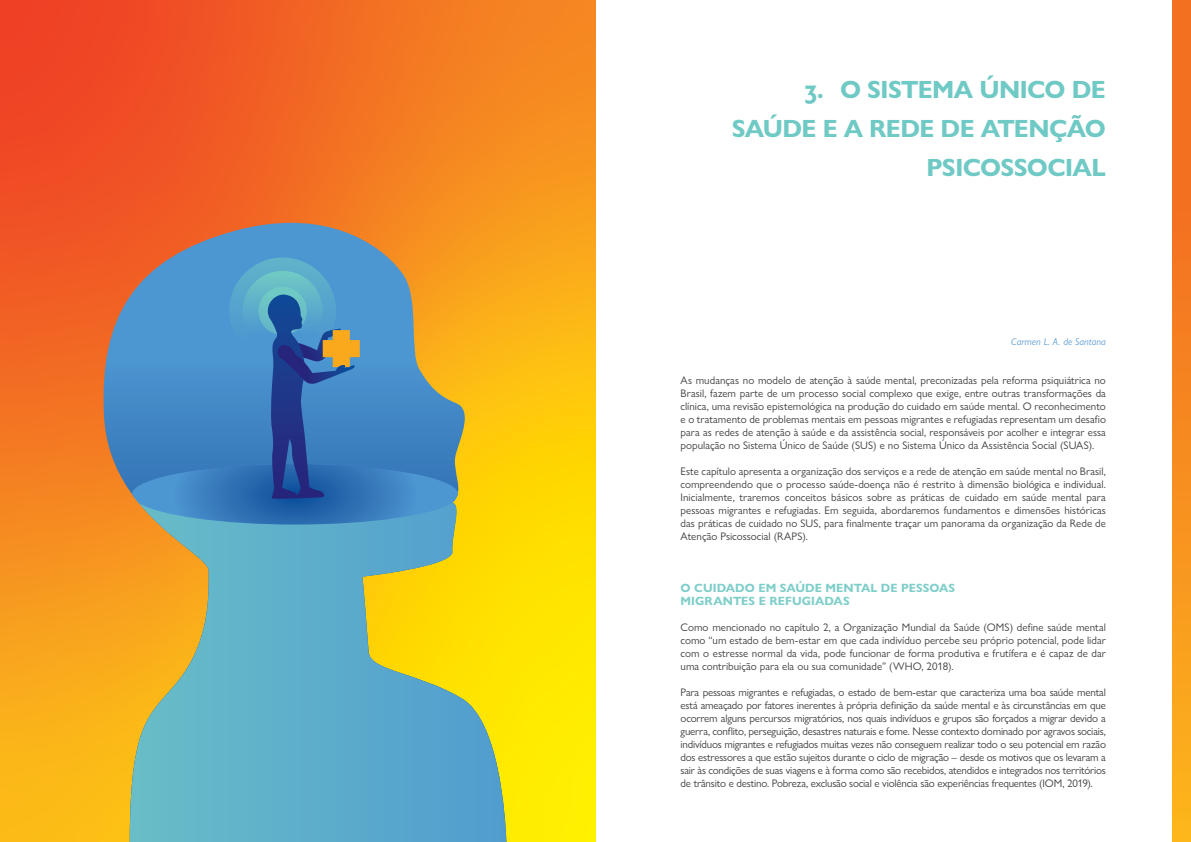
<style>
.page{position:relative;width:1191px;height:842px;background:#fff}
.page>*{position:absolute;margin:0;border:0;box-sizing:border-box;transform-origin:0 0}
.t1{font:700 25px/39px "Gill Sans Nova";letter-spacing:-.025em;color:#6fc9c4;text-align:right}
.t2{font:700 12px/13px "Gill Sans Nova";letter-spacing:.005em;color:#7ecec9}
.t3{font:11px/13px "Gill Sans Nova";color:#414042;text-align:justify}
.t4{font:italic 10px "Gill Sans Nova";letter-spacing:.005em;color:#5f9ed5}
</style>
<div class="page">
<div style="left:1172px;top:0;width:19px;height:842px;background:linear-gradient(to bottom,#f16322,#fcb21c)"></div>
<svg style="left:0;top:0;width:595px;height:842px;background:#f5891b"></svg>
<svg style="left:99px;top:223px;width:407px;height:619px;background:#c39851"></svg>
<svg style="left:129px;top:495px;width:377px;height:347px;background:#89b495"></svg>
<div style="left:229px;top:257px;width:107px;height:107px;background:#5eaecb;border-radius:53px"></div>
<div style="left:242px;top:271px;width:81px;height:80px;background:#6abfc6;border-radius:40px"></div>
<div style="left:258px;top:287px;width:49px;height:48px;background:#6fc9c4;border-radius:24px"></div>
<svg style="left:132px;top:295px;width:326px;height:229px;background:#4c84b3"></svg>
<h1 class="t1" style="left:732px;top:70px;width:375px">3. O SISTEMA ÚNICO DE<br>SAÚDE E A REDE DE ATENÇÃO<br>PSICOSSOCIAL</h1>
<p class="t4" style="left:1011px;top:336px;width:96px">Carmen L. A. de Santana</p>
<p class="t3" style="left:680px;top:374px;width:427px">As mudanças no modelo de atenção à saúde mental, preconizadas pela reforma psiquiátrica no Brasil, fazem parte de um processo social complexo que exige, entre outras transformações da clínica, uma revisão epistemológica na produção do cuidado em saúde mental. O reconhecimento e o tratamento de problemas mentais em pessoas migrantes e refugiadas representam um desafio para as redes de atenção à saúde e da assistência social, responsáveis por acolher e integrar essa população no Sistema Único de Saúde (SUS) e no Sistema Único da Assistência Social (SUAS).</p>
<p class="t3" style="left:680px;top:465px;width:427px">Este capítulo apresenta a organização dos serviços e a rede de atenção em saúde mental no Brasil, compreendendo que o processo saúde-doença não é restrito à dimensão biológica e individual.<br>Inicialmente, traremos conceitos básicos sobre as práticas de cuidado em saúde mental para pessoas migrantes e refugiadas. Em seguida, abordaremos fundamentos e dimensões históricas das práticas de cuidado no SUS, para finalmente traçar um panorama da organização da Rede de Atenção Psicossocial (RAPS).</p>
<p class="t2" style="left:680px;top:581px;width:276px">O CUIDADO EM SAÚDE MENTAL DE PESSOAS<br>MIGRANTES E REFUGIADAS</p>
<p class="t3" style="left:680px;top:621px;width:427px">Como mencionado no capítulo 2, a Organização Mundial da Saúde (OMS) define saúde mental como “um estado de bem-estar em que cada indivíduo percebe seu próprio potencial, pode lidar com o estresse normal da vida, pode funcionar de forma produtiva e frutífera e é capaz de dar uma contribuição para ela ou sua comunidade” (WHO, 2018).</p>
<p class="t3" style="left:680px;top:686px;width:427px">Para pessoas migrantes e refugiadas, o estado de bem-estar que caracteriza uma boa saúde mental está ameaçado por fatores inerentes à própria definição da saúde mental e às circunstâncias em que ocorrem alguns percursos migratórios, nos quais indivíduos e grupos são forçados a migrar devido a guerra, conflito, perseguição, desastres naturais e fome. Nesse contexto dominado por agravos sociais, indivíduos migrantes e refugiados muitas vezes não conseguem realizar todo o seu potencial em razão dos estressores a que estão sujeitos durante o ciclo de migração – desde os motivos que os levaram a sair às condições de suas viagens e à forma como são recebidos, atendidos e integrados nos territórios de trânsito e destino. Pobreza, exclusão social e violência são experiências frequentes (IOM, 2019).</p>
</div>
